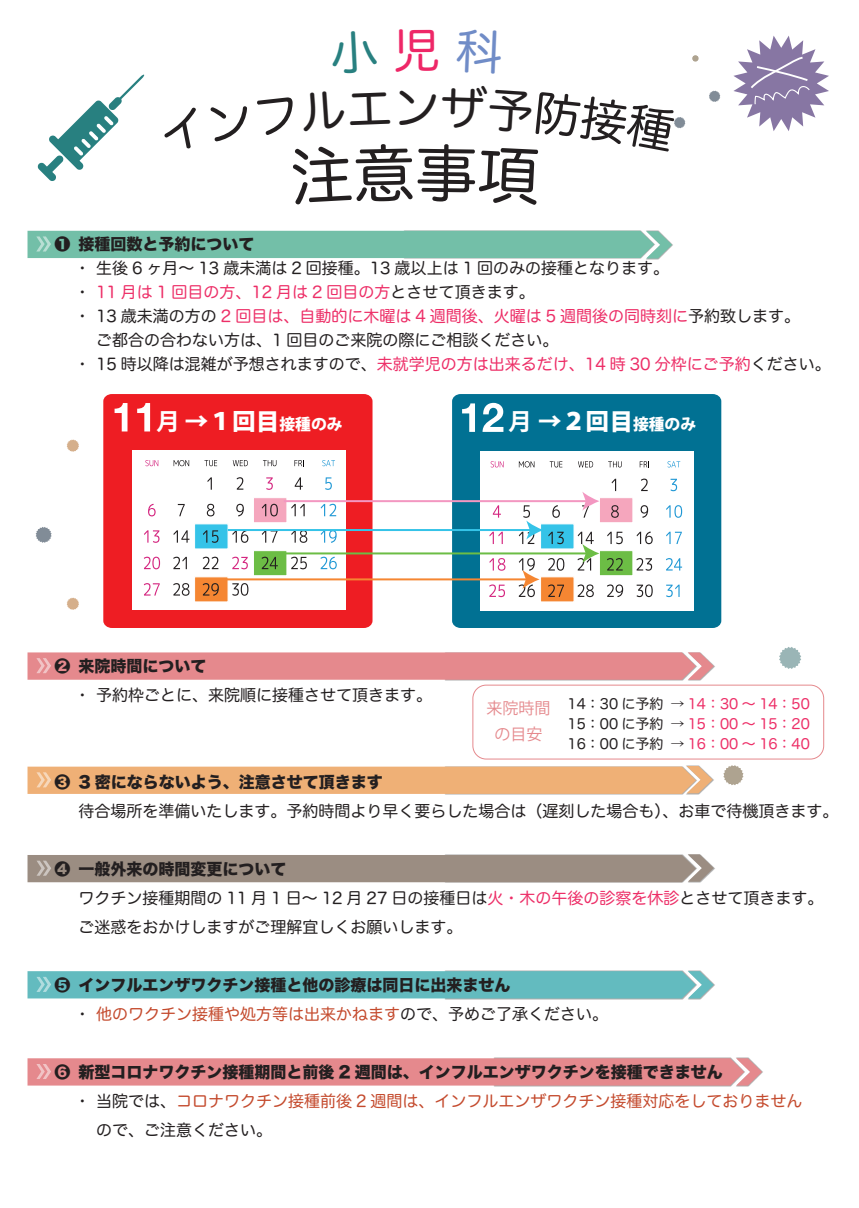
<style>
.page{position:relative;width:859px;height:1208px;background:#fff}
.page>*{position:absolute;margin:0;border:0;box-sizing:border-box;transform-origin:0 0}
.t1{font:46.6px "Hira Maru Pro W4";color:#231f20}
.t2{font:46.6px "Hira Maru Pro W4";color:#ee2767}
.t3{font:800 23.7px "Koz Go Pr 6 N";color:#fff}
.t4{font:16px/29px "Hira Maru Pro W4";color:#231f20}
.t5{font:16px "Hira Kaku Std W8";color:#231f20}
.t6{font:16px/29px "Hira Maru Pro W4";color:#c44a2d}
.t7{font:16px "Hira Maru Pro W4";color:#ed2e67}
.t8{font:16px/26px "Koz Go Pr 6 N";color:#e5898d;text-align:center}
.t9{font:14px/20px "Hira Maru Pro W4";color:#ed2e67;text-align:justify}
.s1{color:#231f20}
.s2{color:#ed2e67}
.s3{font-weight:700;font-size:23.5px}
.s4{font-size:15.8px}
</style>
<div class="page">
<div style="left:472px;top:684px;width:352px;height:75px;border:1px solid #e5898d;border-radius:13px"></div>
<img style="left:403px;top:230px;width:253px;height:29px">
<img style="left:645px;top:244px;width:28px;height:15px">
<svg style="left:654px;top:231px;width:18px;height:27px"></svg>
<div style="left:28px;top:231px;width:626px;height:27px;background:#73bfa8"></div>
<img style="left:445px;top:679px;width:239px;height:1px">
<img style="left:688px;top:665px;width:27px;height:15px">
<svg style="left:696px;top:652px;width:18px;height:27px"></svg>
<div style="left:28px;top:652px;width:668px;height:27px;background:#e5898d"></div>
<img style="left:493px;top:1085px;width:239px;height:1px">
<img style="left:736px;top:1071px;width:27px;height:15px">
<svg style="left:744px;top:1058px;width:18px;height:27px"></svg>
<div style="left:28px;top:1058px;width:716px;height:27px;background:#e5898d"></div>
<img style="left:686px;top:765px;width:28px;height:29px">
<svg style="left:696px;top:766px;width:17px;height:27px"></svg>
<svg style="left:28px;top:766px;width:668px;height:28px;background:#eeb179"></svg>
<svg style="left:688px;top:854px;width:26px;height:27px"></svg>
<div style="left:28px;top:855px;width:668px;height:27px;background:#9b8d82"></div>
<img style="left:687px;top:970px;width:28px;height:29px">
<svg style="left:696px;top:971px;width:18px;height:27px"></svg>
<div style="left:28px;top:971px;width:668px;height:27px;background:#63bbbf"></div>
<div style="left:452px;top:394px;width:269px;height:234px;background:#017193"></div>
<div style="left:103px;top:394px;width:269px;height:234px;background:#ee1d23"></div>
<svg style="left:779px;top:647px;width:22px;height:22px"></svg>
<svg style="left:723px;top:765px;width:21px;height:20px"></svg>
<svg style="left:36px;top:527px;width:16px;height:16px"></svg>
<svg style="left:67px;top:439px;width:12px;height:13px"></svg>
<svg style="left:67px;top:597px;width:12px;height:13px"></svg>
<svg style="left:123px;top:443px;width:5px;height:8px"></svg>
<svg style="left:159px;top:443px;width:5px;height:7px"></svg>
<svg style="left:115px;top:403px;width:12px;height:28px"></svg>
<svg style="left:137px;top:403px;width:13px;height:28px"></svg>
<svg style="left:462px;top:403px;width:13px;height:29px"></svg>
<svg style="left:482px;top:403px;width:21px;height:29px"></svg>
<svg style="left:38px;top:74px;width:106px;height:107px"></svg>
<svg style="left:692px;top:55px;width:7px;height:7px"></svg>
<svg style="left:709px;top:91px;width:11px;height:11px"></svg>
<svg style="left:733px;top:36px;width:96px;height:95px"></svg>
<div style="left:480px;top:452px;width:213px;height:159px;background:#fff"></div>
<svg style="left:491px;top:461px;width:13px;height:6px"></svg>
<svg style="left:519px;top:461px;width:15px;height:6px"></svg>
<svg style="left:550px;top:461px;width:12px;height:6px"></svg>
<svg style="left:578px;top:461px;width:15px;height:6px"></svg>
<svg style="left:608px;top:461px;width:14px;height:6px"></svg>
<svg style="left:640px;top:461px;width:9px;height:6px"></svg>
<svg style="left:667px;top:461px;width:13px;height:6px"></svg>
<div style="left:132px;top:450px;width:213px;height:159px;background:#fff"></div>
<svg style="left:145px;top:460px;width:13px;height:6px"></svg>
<svg style="left:174px;top:460px;width:15px;height:6px"></svg>
<svg style="left:204px;top:460px;width:13px;height:6px"></svg>
<svg style="left:233px;top:460px;width:15px;height:6px"></svg>
<svg style="left:263px;top:460px;width:13px;height:6px"></svg>
<svg style="left:294px;top:460px;width:10px;height:6px"></svg>
<svg style="left:322px;top:460px;width:13px;height:6px"></svg>
<div style="left:253px;top:497px;width:34px;height:26px;background:#f5a6bd;border:1px solid #fff"></div>
<div style="left:194px;top:523px;width:34px;height:26px;background:#35c3e8;border:1px solid #fff"></div>
<div style="left:253px;top:550px;width:34px;height:26px;background:#6cbd45;border:1px solid #fff"></div>
<div style="left:194px;top:576px;width:34px;height:26px;background:#f58632;border:1px solid #fff"></div>
<div style="left:599px;top:497px;width:34px;height:26px;background:#f5a6bd;border:1px solid #fff"></div>
<div style="left:540px;top:523px;width:34px;height:26px;background:#35c3e8"></div>
<div style="left:599px;top:550px;width:34px;height:26px;background:#6cbd45;border:1px solid #fff"></div>
<div style="left:540px;top:576px;width:34px;height:26px;background:#f58632;border:1px solid #fff"></div>
<svg style="left:207px;top:477px;width:5px;height:13px"></svg>
<svg style="left:237px;top:477px;width:6px;height:13px"></svg>
<svg style="left:266px;top:477px;width:7px;height:13px"></svg>
<svg style="left:295px;top:477px;width:8px;height:13px"></svg>
<svg style="left:325px;top:477px;width:7px;height:13px"></svg>
<svg style="left:148px;top:504px;width:8px;height:12px"></svg>
<svg style="left:178px;top:504px;width:7px;height:12px"></svg>
<svg style="left:207px;top:504px;width:7px;height:12px"></svg>
<svg style="left:236px;top:504px;width:8px;height:12px"></svg>
<svg style="left:262px;top:504px;width:16px;height:12px"></svg>
<svg style="left:291px;top:504px;width:14px;height:12px"></svg>
<svg style="left:321px;top:504px;width:15px;height:12px"></svg>
<svg style="left:144px;top:530px;width:15px;height:13px"></svg>
<svg style="left:173px;top:530px;width:16px;height:12px"></svg>
<svg style="left:203px;top:530px;width:16px;height:13px"></svg>
<svg style="left:232px;top:531px;width:16px;height:12px"></svg>
<svg style="left:262px;top:531px;width:15px;height:11px"></svg>
<svg style="left:291px;top:531px;width:16px;height:12px"></svg>
<svg style="left:321px;top:531px;width:16px;height:12px"></svg>
<svg style="left:144px;top:556px;width:16px;height:13px"></svg>
<svg style="left:173px;top:556px;width:14px;height:13px"></svg>
<svg style="left:203px;top:556px;width:15px;height:13px"></svg>
<svg style="left:232px;top:556px;width:16px;height:13px"></svg>
<svg style="left:262px;top:556px;width:16px;height:13px"></svg>
<svg style="left:291px;top:556px;width:16px;height:13px"></svg>
<svg style="left:321px;top:556px;width:16px;height:13px"></svg>
<svg style="left:144px;top:583px;width:16px;height:12px"></svg>
<svg style="left:173px;top:583px;width:17px;height:13px"></svg>
<svg style="left:203px;top:583px;width:16px;height:13px"></svg>
<svg style="left:232px;top:583px;width:16px;height:13px"></svg>
<svg style="left:612px;top:479px;width:4px;height:12px"></svg>
<svg style="left:641px;top:478px;width:7px;height:13px"></svg>
<svg style="left:670px;top:479px;width:7px;height:12px"></svg>
<svg style="left:493px;top:505px;width:8px;height:12px"></svg>
<svg style="left:611px;top:505px;width:8px;height:13px"></svg>
<svg style="left:641px;top:505px;width:7px;height:13px"></svg>
<svg style="left:666px;top:505px;width:16px;height:13px"></svg>
<svg style="left:489px;top:532px;width:14px;height:12px"></svg>
<svg style="left:607px;top:532px;width:16px;height:12px"></svg>
<svg style="left:637px;top:531px;width:16px;height:13px"></svg>
<svg style="left:666px;top:532px;width:16px;height:12px"></svg>
<svg style="left:489px;top:558px;width:16px;height:13px"></svg>
<svg style="left:548px;top:558px;width:16px;height:13px"></svg>
<svg style="left:607px;top:558px;width:16px;height:12px"></svg>
<svg style="left:636px;top:558px;width:16px;height:13px"></svg>
<svg style="left:666px;top:558px;width:16px;height:12px"></svg>
<svg style="left:489px;top:584px;width:16px;height:13px"></svg>
<svg style="left:548px;top:584px;width:16px;height:13px"></svg>
<svg style="left:578px;top:584px;width:16px;height:13px"></svg>
<svg style="left:607px;top:584px;width:16px;height:13px"></svg>
<svg style="left:637px;top:584px;width:16px;height:13px"></svg>
<svg style="left:666px;top:584px;width:14px;height:13px"></svg>
<hr style="left:284px;top:552px;width:303px;height:2px;background:#6cbd45">
<svg style="left:578px;top:532px;width:21px;height:38px"></svg>
<hr style="left:224px;top:578px;width:303px;height:2px;background:#f58632">
<svg style="left:519px;top:558px;width:20px;height:39px"></svg>
<hr style="left:228px;top:529px;width:303px;height:2px;background:#35c3e8">
<svg style="left:519px;top:505px;width:45px;height:39px"></svg>
<hr style="left:284px;top:500px;width:303px;height:2px;background:#f397c1">
<svg style="left:582px;top:492px;width:17px;height:25px"></svg>
<h1 class="t2" style="left:393px;top:10px;width:49px">児</h1>
<h1 class="t1" style="left:393px;top:67px;width:49px">ン</h1>
<p class="t5" style="left:54px;top:235px;width:202px">❶ 接種回数と予約について</p>
<p class="t4" style="left:74px;top:252px;width:596px">・ 生後 6 ヶ月～ 13 歳未満は 2 回接種。13 歳以上は 1 回のみの接種となります。</p>
<p class="t7" style="left:74px;top:278px;width:462px"><span class="s1">・</span> 11 月は 1 回目の方、12 月は 2 回目の方<span class="s1">とさせて頂きます。</span></p>
<p class="t7" style="left:74px;top:302px;width:727px"><span class="s1">・ 13 歳未満の方の</span> 2 回目は、自動的に木曜は 4 週間後、火曜は 5 週間後の同時刻に<span class="s1">予約致します。</span></p>
<p class="t4" style="left:96px;top:324px;width:464px">ご都合の合わない方は、1 回目のご来院の際にご相談ください。</p>
<p class="t4" style="left:74px;top:348px;width:758px">・ 15 時以降は混雑が予想されますので、<span class="s2">未就学児の方は出来るだけ、14 時 30 分枠にご予約</span>ください。</p>
<h2 class="t3" style="left:157px;top:408px;width:187px"><span class="s3">月</span> →１回目<span class="s4">接種のみ</span></h2>
<h2 class="t3" style="left:508px;top:408px;width:189px"><span class="s3">月</span> →２回目<span class="s4">接種のみ</span></h2>
<p class="t5" style="left:54px;top:657px;width:154px">❷ 来院時間について</p>
<p class="t4" style="left:74px;top:679px;width:359px">・ 予約枠ごとに、来院順に接種させて頂きます。</p>
<p class="t8" style="left:486px;top:696px;width:65px">来院時間の目安</p>
<p class="t9" style="left:568px;top:692px;width:244px"><span class="s1">14：30 に予約 →</span> 14：30 ～ 14：50<br><span class="s1">15：00 に予約 →</span> 15：00 ～ 15：20<br><span class="s1">16：00 に予約 →</span> 16：00 ～ 16：40</p>
<p class="t5" style="left:54px;top:773px;width:330px">❸ 3 密にならないよう、注意させて頂きます</p>
<p class="t4" style="left:78px;top:795px;width:762px">待合場所を準備いたします。予約時間より早く要らした場合は（遅刻した場合も）、お車で待機頂きます。</p>
<p class="t5" style="left:54px;top:860px;width:234px">❹ 一般外来の時間変更について</p>
<p class="t4" style="left:78px;top:882px;width:747px">ワクチン接種期間の 11 月 1 日～ 12 月 27 日の接種日は<span class="s2">火・木の午後の診察を休診</span>とさせて頂きます。ご迷惑をおかけしますがご理解宜しくお願いします。</p>
<p class="t5" style="left:54px;top:976px;width:458px">❺ インフルエンザワクチン接種と他の診療は同日に出来ません</p>
<p class="t6" style="left:74px;top:998px;width:535px"><span class="s1">・</span> 他のワクチン接種や処方等は出来かねます<span class="s1">ので、予めご了承ください。</span></p>
<p class="t5" style="left:54px;top:1063px;width:670px">❻ 新型コロナワクチン接種期間と前後 2 週間は、インフルエンザワクチンを接種できません</p>
<p class="t6" style="left:96px;top:1085px;width:708px;text-indent:-22px"><span class="s1">・ 当院では、</span>コロナワクチン接種前後 2 週間は、インフルエンザワクチン接種対応をしておりません<span class="s1">ので、ご注意ください。</span></p>
</div>
